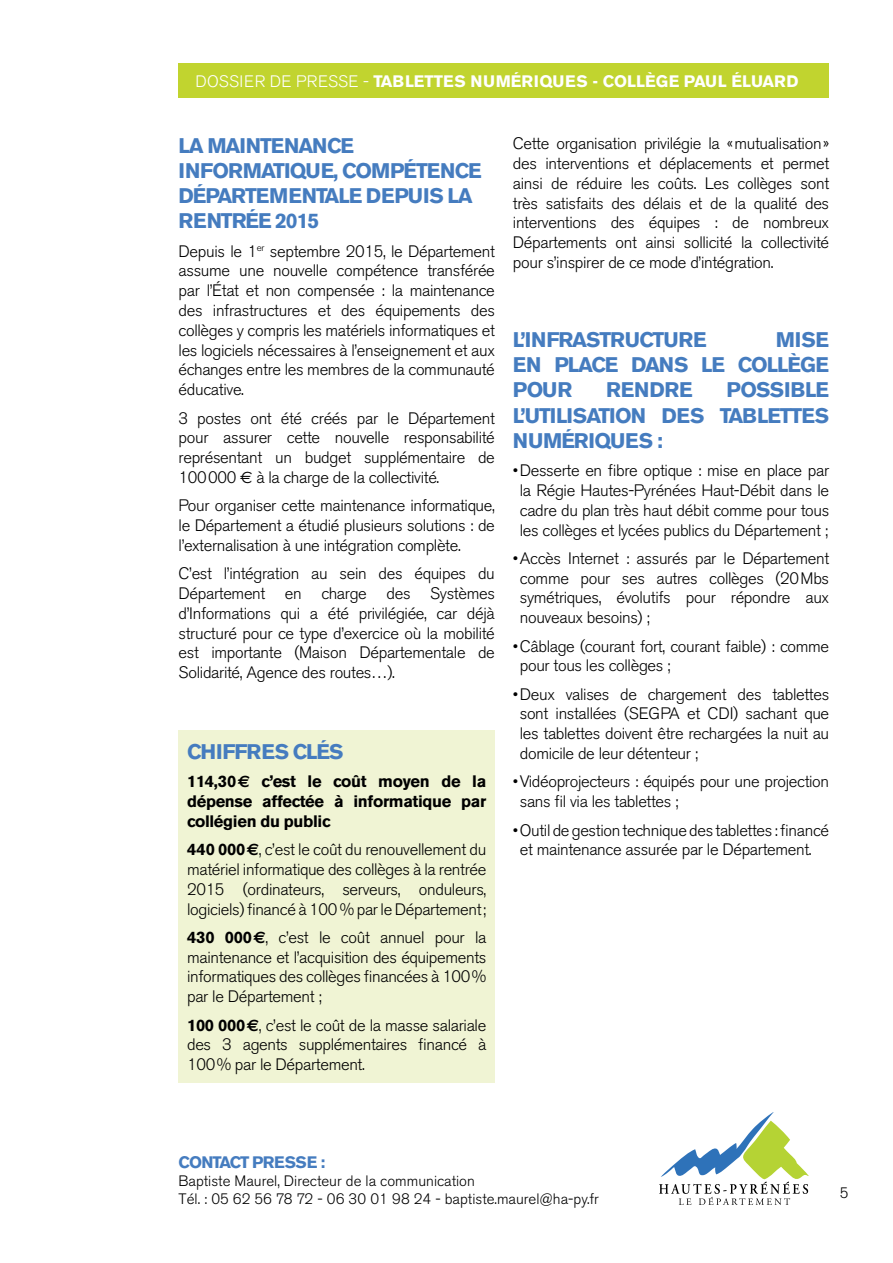
<style>
.page{position:relative;width:893px;height:1263px;background:#fff}
.page>*{position:absolute;margin:0;border:0;box-sizing:border-box;transform-origin:0 0}
.t1{font:700 21px/25.2px "Akzidenz Grotesk BE";letter-spacing:-.05em;color:#457cbf;text-align:justify}
.t2{font:300 16.5px/19.8px "Akzidenz Grotesk BE";letter-spacing:-.02em;color:#000;text-align:justify}
.t3{font:700 16.5px/19.8px "Akzidenz Grotesk BE";letter-spacing:-.02em;color:#000;text-align:justify}
.t4{font:700 16.5px "Akzidenz Grotesk BE";color:#fff}
.t5{font:700 16.5px "Akzidenz Grotesk BE";letter-spacing:-.05em;color:#457cbf}
.t6{font:300 15px/18px "Akzidenz Grotesk BE";color:#000}
.s1{font-weight:300}
.s2{font-family:"Euro Sans";font-weight:400}
.s3{font-family:"Euro Sans"}
.s4{font-weight:700}
.s5{font-family:"Euro Sans";font-weight:700}
</style>
<div class="page">
<div style="left:179px;top:64px;width:650px;height:34px;background:#c1d42f"></div>
<div style="left:179px;top:730px;width:316px;height:353px;background:#f0f4d4"></div>
<svg style="left:659px;top:1112px;width:150px;height:93px"></svg>
<p class="t4" style="left:196px;top:71px;width:604px"><span class="s1">DOSSIER DE PRESSE -</span> TABLETTES NUMÉRIQUES - COLLÈGE PAUL ÉLUARD</p>
<p class="t1" style="left:179px;top:133px;width:305px;text-align:left">LA MAINTENANCE<br>INFORMATIQUE, COMPÉTENCE<br>DÉPARTEMENTALE DEPUIS LA<br>RENTRÉE 2015</p>
<p class="t2" style="left:179px;top:241px;width:318px">Depuis le 1<sup>er</sup> septembre 2015, le Département assume une nouvelle compétence transférée par l’État et non compensée : la maintenance des infrastructures et des équipements des collèges y compris les matériels informatiques et les logiciels nécessaires à l’enseignement et aux échanges entre les membres de la communauté éducative.</p>
<p class="t2" style="left:179px;top:408px;width:318px">3 postes ont été créés par le Département pour assurer cette nouvelle responsabilité représentant un budget supplémentaire de 100000 <span class="s2">€</span> à la charge de la collectivité.</p>
<p class="t2" style="left:179px;top:496px;width:318px">Pour organiser cette maintenance informatique, le Département a étudié plusieurs solutions : de l’externalisation à une intégration complète.</p>
<p class="t2" style="left:179px;top:564px;width:318px">C’est l’intégration au sein des équipes du Département en charge des Systèmes d’Informations qui a été privilégiée, car déjà structuré pour ce type d’exercice où la mobilité est importante (Maison Départementale de Solidarité, Agence des routes…).</p>
<p class="t1" style="left:187px;top:739px;width:158px">CHIFFRES CLÉS</p>
<p class="t3" style="left:187px;top:772px;width:301px">114,30<span class="s3">€</span> c’est le coût moyen de la dépense affectée à informatique par collégien du public</p>
<p class="t2" style="left:187px;top:840px;width:301px"><span class="s4">440 000</span><span class="s5">€</span>, c’est le coût du renouvellement du matériel informatique des collèges à la rentrée 2015 (ordinateurs, serveurs, onduleurs, logiciels) financé à 100 % par le Département;</p>
<p class="t2" style="left:187px;top:927px;width:301px"><span class="s4">430 000</span><span class="s5">€</span>, c’est le coût annuel pour la maintenance et l’acquisition des équipements informatiques des collèges financées à 100% par le Département ;</p>
<p class="t2" style="left:187px;top:1015px;width:301px"><span class="s4">100 000</span><span class="s5">€</span>, c’est le coût de la masse salariale des 3 agents supplémentaires financé à 100% par le Département.</p>
<p class="t2" style="left:513px;top:134px;width:318px">Cette organisation privilégie la «mutualisation» des interventions et déplacements et permet ainsi de réduire les coûts. Les collèges sont très satisfaits des délais et de la qualité des interventions des équipes : de nombreux Départements ont ainsi sollicité la collectivité pour s’inspirer de ce mode d’intégration.</p>
<p class="t1" style="left:513px;top:327px;width:195px">L’INFRASTRUCTURE</p>
<p class="t1" style="left:513px;top:327px;width:318px;text-indent:263px">MISE EN PLACE DANS LE COLLÈGE POUR</p>
<p class="t1" style="left:513px;top:378px;width:318px;text-indent:214px">POSSIBLE L’UTILISATION DES TABLETTES NUMÉRIQUES :</p>
<p class="t2" style="left:513px;top:461px;width:318px;text-align:center">• Desserte en fibre optique : mise en place par la Régie Hautes-Pyrénées Haut-Débit dans le cadre du plan très haut débit comme pour tous les collèges et lycées publics du Département ;</p>
<p class="t2" style="left:520px;top:549px;width:311px;text-indent:-7px">• Accès Internet : assurés par le Département comme pour ses autres collèges (20Mbs symétriques, évolutifs pour répondre aux nouveaux besoins) ;</p>
<p class="t2" style="left:520px;top:636px;width:311px;text-indent:-7px">• Câblage (courant fort, courant faible) : comme pour tous les collèges ;</p>
<p class="t2" style="left:520px;top:684px;width:311px;text-indent:-7px">• Deux valises de chargement des tablettes sont installées (SEGPA et CDI) sachant que les tablettes doivent être rechargées la nuit au domicile de leur détenteur ;</p>
<p class="t2" style="left:520px;top:772px;width:311px;text-indent:-7px">• Vidéoprojecteurs : équipés pour une projection sans fil via les tablettes ;</p>
<p class="t2" style="left:520px;top:820px;width:311px;text-indent:-7px">• Outil de gestion technique des tablettes : financé et maintenance assurée par le Département.</p>
<p class="t1" style="left:606px;top:378px;width:88px">RENDRE</p>
<p class="t5" style="left:179px;top:1153px;width:148px">CONTACT PRESSE :</p>
<p class="t6" style="left:179px;top:1172px;width:422px">Baptiste Maurel, Directeur de la communication<br>Tél. : 05 62 56 78 72 - 06 30 01 98 24 - baptiste.maurel@ha-py.fr</p>
<p class="t6" style="left:840px;top:1184px;width:10px">5</p>
</div>
